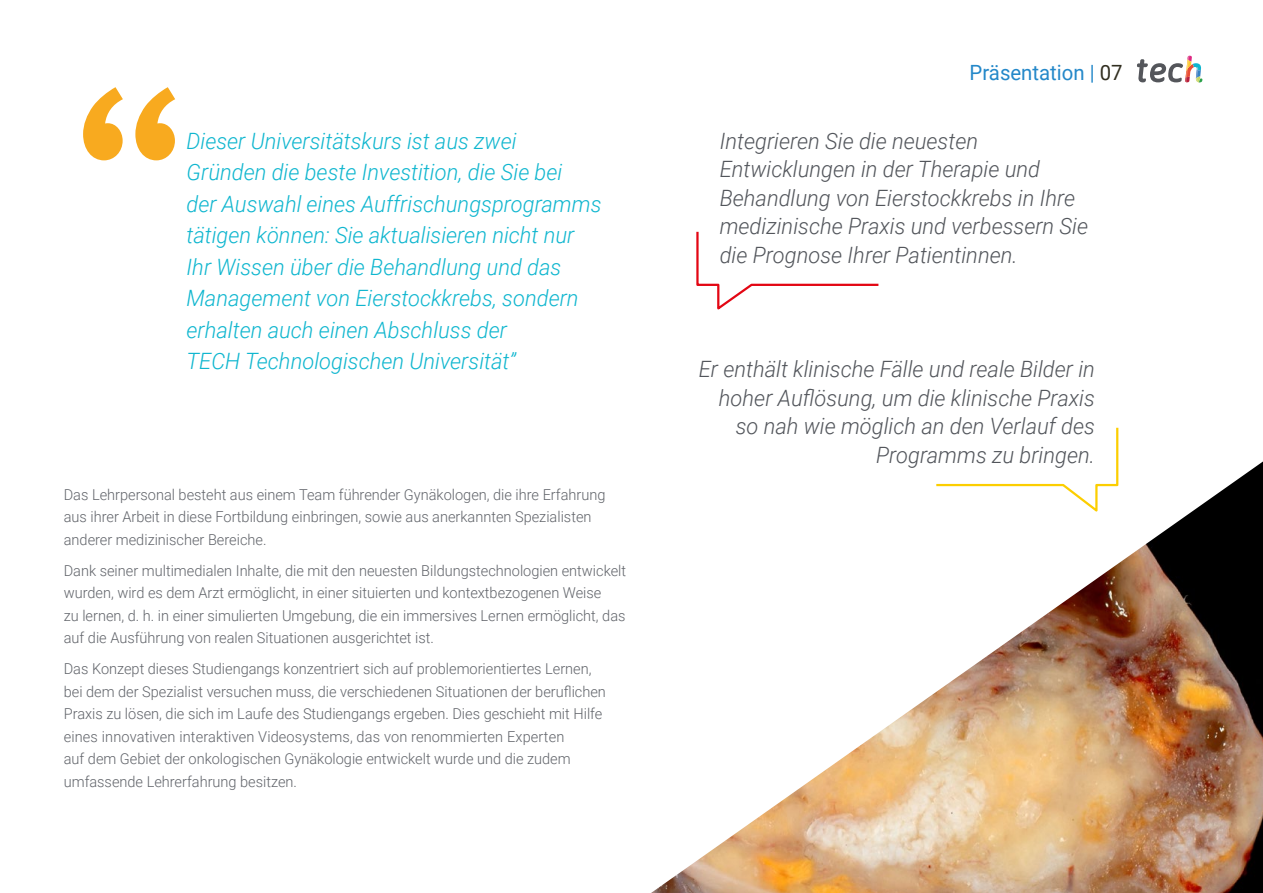
<style>
.page{position:relative;width:1263px;height:893px;background:#fff}
.page>*{position:absolute;margin:0;border:0;box-sizing:border-box;transform-origin:0 0}
.t1{font:italic 300 22.5px/28.5px "Roboto";color:#52555b;text-align:right}
.t2{font:italic 300 22.5px/31.5px "Roboto";color:#0fb6cf}
.t3{font:21px "Roboto";color:#2488c9}
.t4{font:300 15px/22.5px "Roboto";color:#61646a}
.s1{color:#312e20}
</style>
<div class="page">
<svg style="left:83px;top:87px;width:92px;height:73px"></svg>
<img style="left:651px;top:461px;width:612px;height:432px">
<svg style="left:1137px;top:56px;width:65px;height:27px"></svg>
<svg style="left:934px;top:427px;width:185px;height:88px"></svg>
<svg style="left:696px;top:231px;width:183px;height:79px"></svg>
<p class="t2" style="left:187px;top:124px;width:416px">Dieser Universitätskurs ist aus zwei Gründen die beste Investition, die Sie bei<br>der Auswahl eines Auffrischungsprogramms tätigen können: Sie aktualisieren nicht nur Ihr Wissen über die Behandlung und das Management von Eierstockkrebs, sondern erhalten auch einen Abschluss der<br>TECH Technologischen Universität”</p>
<p class="t4" style="left:64px;top:482px;width:543px">Das Lehrpersonal besteht aus einem Team führender Gynäkologen, die ihre Erfahrung aus ihrer Arbeit in diese Fortbildung einbringen, sowie aus anerkannten Spezialisten anderer medizinischer Bereiche.</p>
<p class="t4" style="left:64px;top:558px;width:564px">Dank seiner multimedialen Inhalte, die mit den neuesten Bildungstechnologien entwickelt wurden, wird es dem Arzt ermöglicht, in einer situierten und kontextbezogenen Weise<br>zu lernen, d. h. in einer simulierten Umgebung, die ein immersives Lernen ermöglicht, das auf die Ausführung von realen Situationen ausgerichtet ist.</p>
<p class="t4" style="left:64px;top:657px;width:544px">Das Konzept dieses Studiengangs konzentriert sich auf problemorientiertes Lernen, bei dem der Spezialist versuchen muss, die verschiedenen Situationen der beruflichen Praxis zu lösen, die sich im Laufe des Studiengangs ergeben. Dies geschieht mit Hilfe eines innovativen interaktiven Videosystems, das von renommierten Experten<br>auf dem Gebiet der onkologischen Gynäkologie entwickelt wurde und die zudem umfassende Lehrerfahrung besitzen.</p>
<h2 class="t3" style="left:969px;top:57px;width:155px">Präsentation | <span class="s1">07</span></h2>
<h1 class="t1" style="left:720px;top:126px;width:370px;text-align:left">Integrieren Sie die neuesten Entwicklungen in der Therapie und Behandlung von Eierstockkrebs in Ihre medizinische Praxis und verbessern Sie die Prognose Ihrer Patientinnen.</h1>
<h1 class="t1" style="left:699px;top:354px;width:398px">Er enthält klinische Fälle und reale Bilder in hoher Auflösung, um die klinische Praxis so nah wie möglich an den Verlauf des Programms zu bringen.</h1>
</div>
